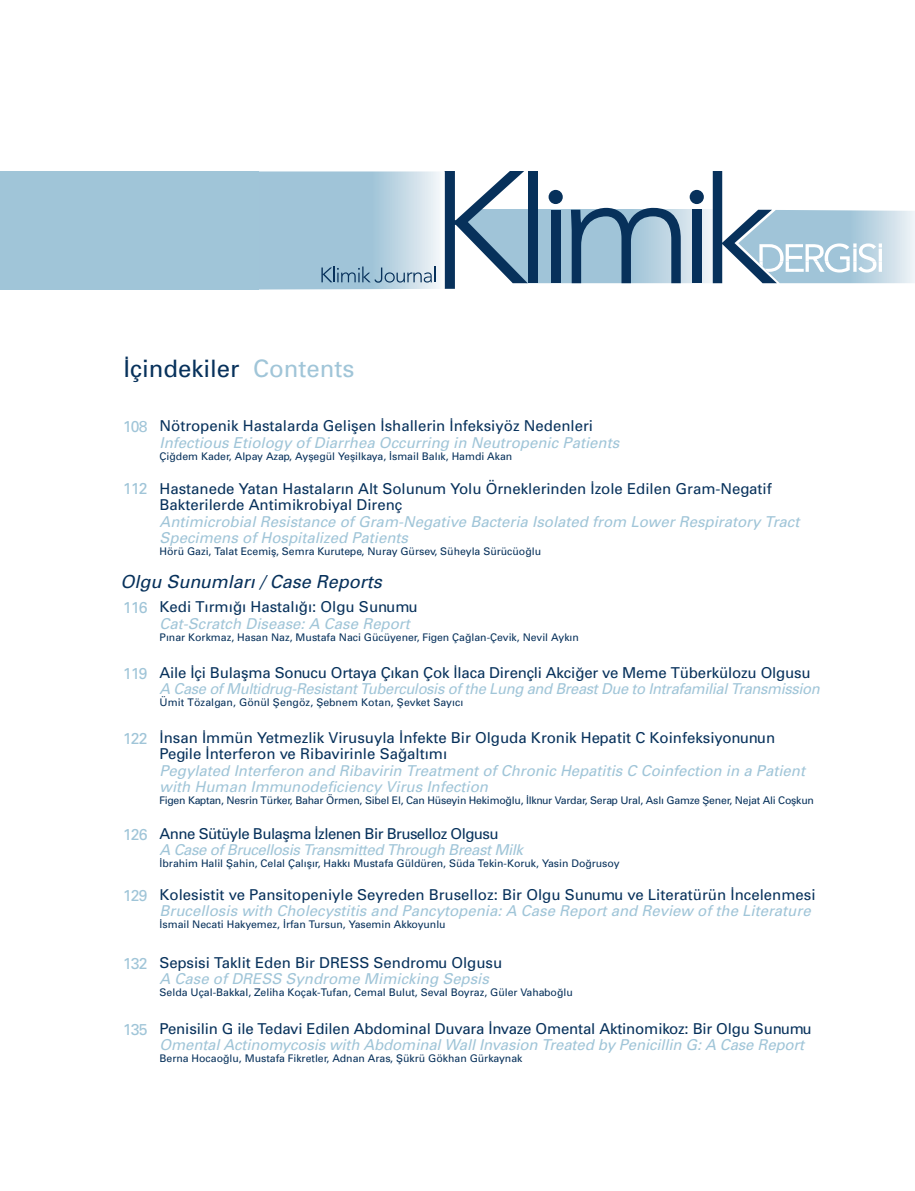
<style>
.page{position:relative;width:915px;height:1191px;background:#fff}
.page>*{position:absolute;margin:0;border:0;box-sizing:border-box;transform-origin:0 0}
.t1{font:24px "Univers Tr";color:#07315b}
.t2{font:18px "Univers Italic Tr";color:#07315b}
.t3{font:15.75px "Univers Tr";letter-spacing:-.04em;color:#a0c5d8}
.t4{font:15px/16.5px "Univers Tr";color:#07315b}
.t5{font:15px/16.5px "Univers Italic Tr";color:#a0c5d8}
.t6{font:15px "Univers Italic Tr";letter-spacing:-.025em;color:#a0c5d8}
.t7{font:15px "Univers Italic Tr";letter-spacing:-.03em;color:#a0c5d8}
.t8{font:15px "Univers Tr";letter-spacing:-.035em;color:#07315b}
.t9{font:10.5px "Univers Tr";color:#07315b}
.t10{font:10.5px "Univers Tr";letter-spacing:-.02em;color:#07315b}
.s1{color:#a0c5d8}
</style>
<div class="page">
<svg style="left:258px;top:171px;width:656px;height:118px"></svg>
<div style="left:0;top:171px;width:258px;height:118px;background:#a0c5d8"></div>
<h1 class="t1" style="left:123px;top:354px;width:232px">İçindekiler <span class="s1">Contents</span></h1>
<p class="t3" style="left:123px;top:416px;width:27px">108</p>
<p class="t3" style="left:123px;top:479px;width:27px">112</p>
<p class="t4" style="left:159px;top:417px;width:434px">Nötropenik Hastalarda Gelişen İshallerin İnfeksiyöz Nedenleri</p>
<p class="t5" style="left:159px;top:434px;width:461px">Infectious Etiology of Diarrhea Occurring in Neutropenic Patients</p>
<p class="t9" style="left:159px;top:449px;width:354px">Çiğdem Kader, Alpay Azap, Ayşegül Yeşilkaya, İsmail Balık, Hamdi Akan</p>
<p class="t4" style="left:159px;top:480px;width:613px">Hastanede Yatan Hastaların Alt Solunum Yolu Örneklerinden İzole Edilen Gram-Negatif<br>Bakterilerde Antimikrobiyal Direnç</p>
<p class="t5" style="left:159px;top:513px;width:641px">Antimicrobial Resistance of Gram-Negative Bacteria Isolated from Lower Respiratory Tract<br>Specimens of Hospitalized Patients</p>
<p class="t9" style="left:159px;top:545px;width:383px">Hörü Gazi, Talat Ecemiş, Semra Kurutepe, Nuray Gürsev, Süheyla Sürücüoğlu</p>
<p class="t2" style="left:120px;top:570px;width:262px">Olgu Sunumlar› / Case Reports</p>
<p class="t3" style="left:123px;top:597px;width:27px">116</p>
<p class="t4" style="left:159px;top:598px;width:259px">Kedi Tırmığı Hastalığı: Olgu Sunumu</p>
<p class="t5" style="left:159px;top:615px;width:251px">Cat-Scratch Disease: A Case Report</p>
<p class="t9" style="left:159px;top:630px;width:421px">Pınar Korkmaz, Hasan Naz, Mustafa Naci Gücüyener, Figen Çağlan-Çevik, Nevil Aykın</p>
<p class="t4" style="left:159px;top:664px;width:652px">Aile İçi Bulaşma Sonucu Ortaya Çıkan Çok İlaca Dirençli Akciğer ve Meme Tüberkülozu Olgusu</p>
<p class="t6" style="left:159px;top:679px;width:661px">A Case of Multidrug-Resistant Tuberculosis of the Lung and Breast Due to Intrafamilial Transmission</p>
<p class="t9" style="left:159px;top:696px;width:305px">Ümit Tözalgan, Gönül Şengöz, Şebnem Kotan, Şevket Sayıcı</p>
<p class="t4" style="left:159px;top:729px;width:617px">İnsan İmmün Yetmezlik Virusuyla İnfekte Bir Olguda Kronik Hepatit C Koinfeksiyonunun<br>Pegile İnterferon ve Ribavirinle Sağaltımı</p>
<p class="t5" style="left:159px;top:762px;width:646px">Pegylated Interferon and Ribavirin Treatment of Chronic Hepatitis C Coinfection in a Patient with Human Immunodeficiency Virus Infection</p>
<p class="t10" style="left:159px;top:794px;width:655px">Figen Kaptan, Nesrin Türker, Bahar Örmen, Sibel El, Can Hüseyin Hekimoğlu, İlknur Vardar, Serap Ural, Aslı Gamze Şener, Nejat Ali Coşkun</p>
<p class="t8" style="left:159px;top:824px;width:340px">Anne Sütüyle Bulaşma İzlenen Bir Bruselloz Olgusu</p>
<p class="t7" style="left:159px;top:840px;width:365px">A Case of Brucellosis Transmitted Through Breast Milk</p>
<p class="t9" style="left:159px;top:856px;width:461px">İbrahim Halil Şahin, Celal Çalışır, Hakkı Mustafa Güldüren, Süda Tekin-Koruk, Yasin Doğrusoy</p>
<p class="t4" style="left:159px;top:886px;width:657px">Kolesistit ve Pansitopeniyle Seyreden Bruselloz: Bir Olgu Sunumu ve Literatürün İncelenmesi</p>
<p class="t5" style="left:159px;top:902px;width:652px">Brucellosis with Cholecystitis and Pancytopenia: A Case Report and Review of the Literature</p>
<p class="t9" style="left:159px;top:918px;width:287px">İsmail Necati Hakyemez, İrfan Tursun, Yasemin Akkoyunlu</p>
<p class="t4" style="left:159px;top:954px;width:344px">Sepsisi Taklit Eden Bir DRESS Sendromu Olgusu</p>
<p class="t5" style="left:159px;top:970px;width:331px">A Case of DRESS Syndrome Mimicking Sepsis</p>
<p class="t9" style="left:159px;top:986px;width:414px">Selda Uçal-Bakkal, Zeliha Koçak-Tufan, Cemal Bulut, Seval Boyraz, Güler Vahaboğlu</p>
<p class="t4" style="left:159px;top:1020px;width:653px">Penisilin G ile Tedavi Edilen Abdominal Duvara İnvaze Omental Aktinomikoz: Bir Olgu Sunumu</p>
<p class="t5" style="left:159px;top:1036px;width:645px">Omental Actinomycosis with Abdominal Wall Invasion Treated by Penicillin G: A Case Report</p>
<p class="t9" style="left:159px;top:1052px;width:364px">Berna Hocaoğlu, Mustafa Fikretler, Adnan Aras, Şükrü Gökhan Gürkaynak</p>
<p class="t3" style="left:123px;top:663px;width:27px">119</p>
<p class="t3" style="left:123px;top:728px;width:27px">122</p>
<p class="t3" style="left:123px;top:824px;width:27px">126</p>
<p class="t3" style="left:123px;top:885px;width:27px">129</p>
<p class="t3" style="left:123px;top:953px;width:27px">132</p>
<p class="t3" style="left:123px;top:1019px;width:27px">135</p>
</div>
